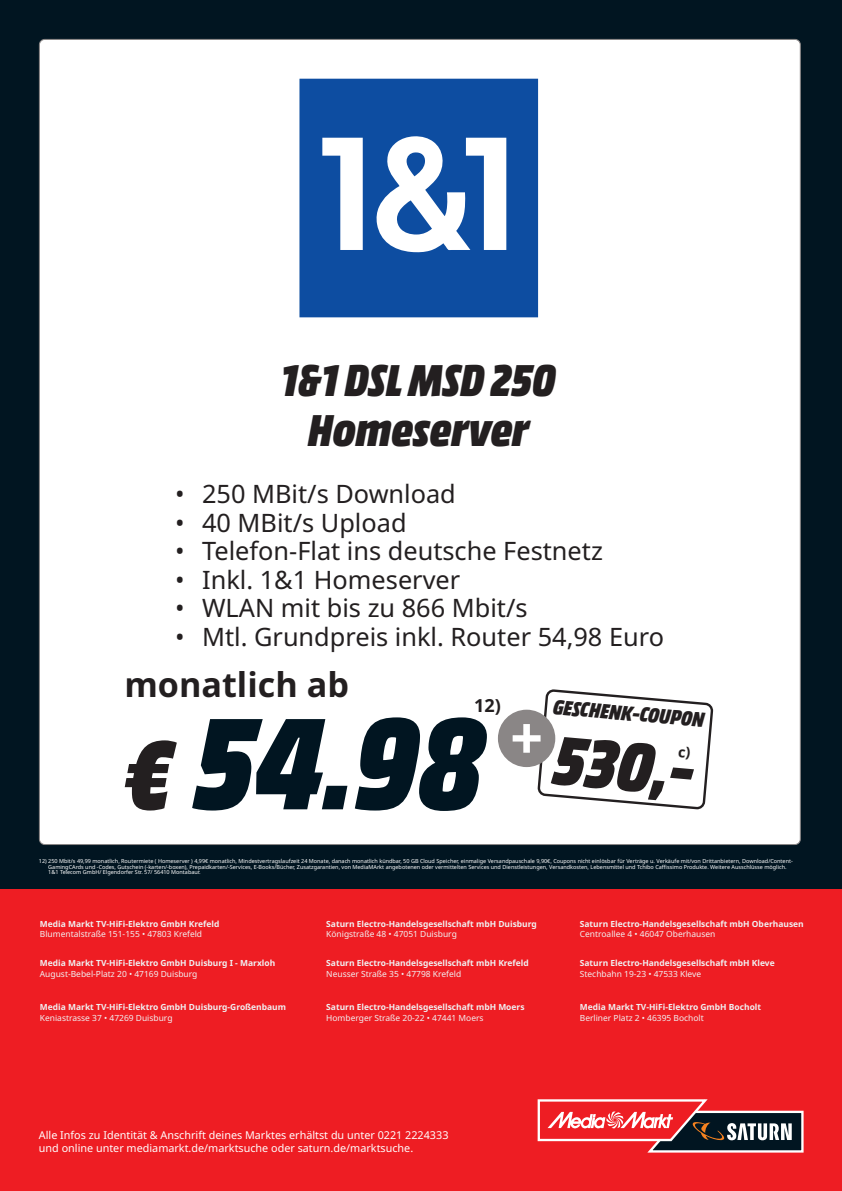
<style>
.page{position:relative;width:842px;height:1191px;background:#fff}
.page>*{position:absolute;margin:0;border:0;box-sizing:border-box;transform-origin:0 0}
.t1{font:136.7px "MM Headline Pro";color:#011521}
.t2{font:72.3px "MM Headline Pro";color:#231f20}
.t3{font:46.8px/49.9px "MM Headline Pro";color:#231f20;text-align:center}
.t4{font:700 34.2px "Noto Sans";color:#231f20}
.t5{font:25.3px "Noto Sans";color:#231f20}
.t6{font:21.7px "MM Headline Pro";color:#231f20}
.t7{font:700 18px "Noto Sans";color:#231f20}
.t8{font:10.8px/13.5px "Noto Sans";color:#fff}
.t9{font:700 8.4px "Noto Sans";color:#f0f1f2}
.t10{font:8.4px "Noto Sans";color:#f0f1f2}
.t11{font:5.5px/5.5px "Noto Sans";color:#fff}
.s1{font-size:102.5px;color:#231f20}
</style>
<div class="page">
<div style="left:0;top:889px;width:842px;height:302px;background:#ee1d23"></div>
<div style="left:0;top:0;width:842px;height:889px;background:#011521"></div>
<svg style="left:537px;top:1099px;width:267px;height:54px"></svg>
<div style="left:39px;top:39px;width:761px;height:805px;background:#fff;border-radius:5px"></div>
<svg style="left:299px;top:79px;width:239px;height:238px;fill:#0d4da1"></svg>
<div style="left:498px;top:709px;width:57px;height:58px;background:#8a8686;border-radius:50%"></div>
<svg style="left:513px;top:689px;width:201px;height:121px"></svg>
<h3 class="t3" style="left:281px;top:353px;width:276px">1&amp;1 DSL MSD 250<br>Homeserver</h3>
<h3 class="t5" style="left:175px;top:480px;width:282px">• 250 MBit/s Download</h3>
<h3 class="t5" style="left:175px;top:508px;width:233px">• 40 MBit/s Upload</h3>
<h3 class="t5" style="left:175px;top:537px;width:429px">• Telefon-Flat ins deutsche Festnetz</h3>
<h3 class="t5" style="left:175px;top:565px;width:287px">• Inkl. 1&amp;1 Homeserver</h3>
<h3 class="t5" style="left:175px;top:594px;width:354px">• WLAN mit bis zu 866 Mbit/s</h3>
<h3 class="t5" style="left:175px;top:622px;width:490px">• Mtl. Grundpreis inkl. Router 54,98 Euro</h3>
<h3 class="t4" style="left:124px;top:665px;width:226px">monatlich ab</h3>
<h1 class="t1" style="left:124px;top:679px;width:361px"><span class="s1">€</span> 54.98</h1>
<h3 class="t7" style="left:474px;top:695px;width:28px">12)</h3>
<h3 class="t6" style="left:554px;top:693px;width:153px;rotate:5deg">GESCHENK-COUPON</h3>
<h2 class="t2" style="left:558px;top:715px;width:143px;rotate:5deg">530,-</h2>
<p class="t11" style="left:48px;top:858px;width:746px;text-indent:-9px">12) 250 Mbit/s 49,99 monatlich, Routermiete ( Homeserver ) 4,99€ monatlich, Mindestvertragslaufzeit 24 Monate, danach monatlich kündbar, 50 GB Cloud Speicher, einmalige Versandpauschale 9,90€, Coupons nicht einlösbar für Verträge u. Verkäufe mit/von Drittanbietern, Download/Content-<br>GamingCArds und -Codes, Gutschein (-karten/-boxen), Prepaidkarten/-Services, E-Books/Bücher, Zusatzgarantien, von MediaMArkt angebotenen oder vermittelten Services und Dienstleistungen, Versandkosten, Lebensmittel und Tchibo Caffissimo Produkte. Weitere Ausschlüsse möglich.<br>1&amp;1 Telecom GmbH/ Elgendorfer Str. 57/ 56410 Montabaur.</p>
<h3 class="t9" style="left:40px;top:919px;width:181px">Media Markt TV-HiFi-Elektro GmbH Krefeld</h3>
<h3 class="t10" style="left:40px;top:929px;width:164px">Blumentalstraße 151-155 • 47803 Krefeld</h3>
<h3 class="t9" style="left:40px;top:958px;width:237px">Media Markt TV-HiFi-Elektro GmbH Duisburg I - Marxloh</h3>
<h3 class="t10" style="left:40px;top:968px;width:159px">August-Bebel-Platz 20 • 47169 Duisburg</h3>
<h3 class="t9" style="left:40px;top:1002px;width:248px">Media Markt TV-HiFi-Elektro GmbH Duisburg-Großenbaum</h3>
<h3 class="t10" style="left:40px;top:1012px;width:134px">Keniastrasse 37 • 47269 Duisburg</h3>
<h3 class="t9" style="left:326px;top:919px;width:212px">Saturn Electro-Handelsgesellschaft mbH Duisburg</h3>
<h3 class="t10" style="left:326px;top:929px;width:132px">Königstraße 48 • 47051 Duisburg</h3>
<h3 class="t9" style="left:326px;top:958px;width:204px">Saturn Electro-Handelsgesellschaft mbH Krefeld</h3>
<h3 class="t10" style="left:326px;top:968px;width:136px">Neusser Straße 35 • 47798 Krefeld</h3>
<h3 class="t9" style="left:326px;top:1002px;width:200px">Saturn Electro-Handelsgesellschaft mbH Moers</h3>
<h3 class="t10" style="left:326px;top:1012px;width:159px">Homberger Straße 20-22 • 47441 Moers</h3>
<h3 class="t8" style="left:39px;top:1128px;width:411px">Alle Infos zu Identität &amp; Anschrift deines Marktes erhältst du unter 0221 2224333 und online unter mediamarkt.de/marktsuche oder saturn.de/marktsuche.</h3>
<h3 class="t9" style="left:580px;top:919px;width:225px">Saturn Electro-Handelsgesellschaft mbH Oberhausen</h3>
<h3 class="t10" style="left:580px;top:929px;width:137px">Centroallee 4 • 46047 Oberhausen</h3>
<h3 class="t9" style="left:580px;top:958px;width:196px">Saturn Electro-Handelsgesellschaft mbH Kleve</h3>
<h3 class="t10" style="left:580px;top:968px;width:123px">Stechbahn 19-23 • 47533 Kleve</h3>
<h3 class="t9" style="left:580px;top:1002px;width:183px">Media Markt TV-HiFi-Elektro GmbH Bocholt</h3>
<h3 class="t10" style="left:580px;top:1012px;width:126px">Berliner Platz 2 • 46395 Bocholt</h3>
</div>
